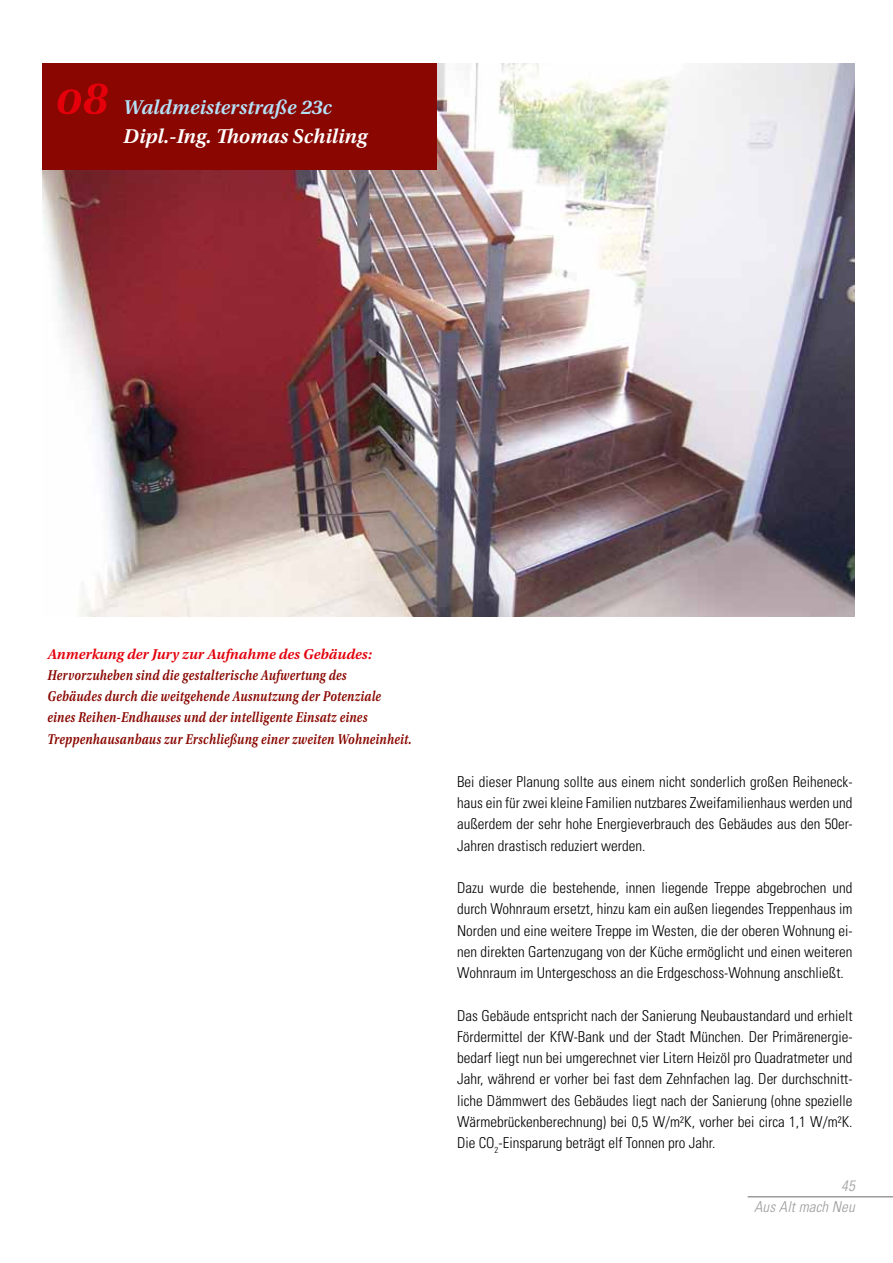
<style>
.page{position:relative;width:893px;height:1263px;background:#fff}
.page>*{position:absolute;margin:0;border:0;box-sizing:border-box;transform-origin:0 0}
.t1{font:italic 600 51px "Utopia Std";color:#e3000b}
.t2{font:italic 600 21px "Utopia Std";color:#fff}
.t3{font:italic 600 21px "Utopia Std";color:#b4e0f8}
.Mengentext{font:300 condensed 15px/21.3px "Univers";color:#000;text-align:justify}
.t4{font:italic 600 15px/21.3px "Utopia Std";letter-spacing:.02em;color:#890700;scale:.81 1}
.t5{font:italic 600 15px "Utopia Std";color:#e3000b}
.t6{font:italic 300 condensed 15px/21.3px "Univers";letter-spacing:.01em;color:#9c9c9d;text-align:right}
</style>
<div class="page">
<hr style="left:748px;top:1196px;width:145px;height:1px;background:#9c9c9d">
<img style="left:43px;top:64px;width:812px;height:553px">
<div style="left:43px;top:64px;width:394px;height:106px;background:#890700"></div>
<p class="t1" style="left:55px;top:68px;width:55px">08</p>
<p class="t3" style="left:123px;top:95px;width:210px">Waldmeisterstraße 23c</p>
<p class="t2" style="left:123px;top:124px;width:245px">Dipl.-Ing. Thomas Schiling</p>
<p class="t5" style="left:47px;top:645px;width:326px">Anmerkung der Jury zur Aufnahme des Gebäudes:</p>
<p class="t4" style="left:47px;top:664px;width:371px">Hervorzuheben sind die gestalterische Aufwertung des</p>
<p class="t4" style="left:47px;top:686px;width:413px">Gebäudes durch die weitgehende Ausnutzung der Potenziale</p>
<p class="t4" style="left:47px;top:707px;width:451px">eines Reihen-Endhauses und der intelligente Einsatz eines<br>Treppenhausanbaus zur Erschließung einer zweiten Wohneinheit.</p>
<p class="Mengentext" style="left:457px;top:771px;width:397px">Bei dieser Planung sollte aus einem nicht sonderlich großen Reiheneck&shy;haus ein für zwei kleine Familien nutzbares Zweifamilienhaus werden und außerdem der sehr hohe Energieverbrauch des Gebäudes aus den 50er-Jahren drastisch reduziert werden.</p>
<p class="Mengentext" style="left:457px;top:877px;width:397px">Dazu wurde die bestehende, innen liegende Treppe abgebrochen und durch Wohnraum ersetzt, hinzu kam ein außen liegendes Treppenhaus im Norden und eine weitere Treppe im Westen, die der oberen Wohnung ei&shy;nen direkten Gartenzugang von der Küche ermöglicht und einen weiteren Wohnraum im Untergeschoss an die Erdgeschoss-Wohnung anschließt.</p>
<p class="Mengentext" style="left:457px;top:1005px;width:397px">Das Gebäude entspricht nach der Sanierung Neubaustandard und erhielt Fördermittel der KfW-Bank und der Stadt München. Der Primärenergie&shy;bedarf liegt nun bei umgerechnet vier Litern Heizöl pro Quadratmeter und Jahr, während er vorher bei fast dem Zehnfachen lag. Der durchschnitt&shy;liche Dämmwert des Gebäudes liegt nach der Sanierung (ohne spezielle Wärmebrückenberechnung) bei 0,5 W/m²K, vorher bei circa 1,1 W/m²K.<br>Die CO<sub>2</sub>-Einsparung beträgt elf Tonnen pro Jahr.</p>
<p class="t6" style="left:754px;top:1175px;width:102px">45<br>Aus Alt mach Neu</p>
</div>
